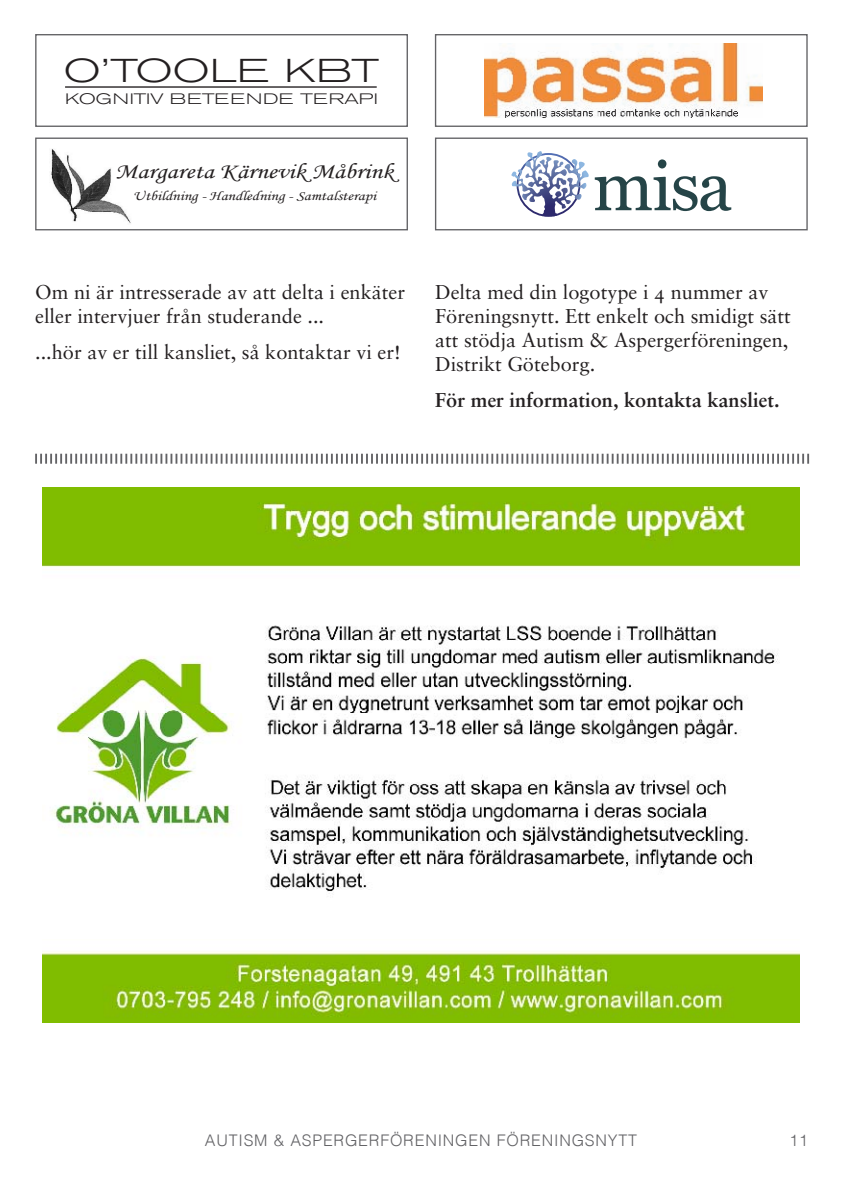
<style>
.page{position:relative;width:842px;height:1191px;background:#fff}
.page>*{position:absolute;margin:0;border:0;box-sizing:border-box;transform-origin:0 0}
.t1{font:300 expanded 32.8px "Akzidenz Grotesk BE";letter-spacing:.01em;color:#231f20;scale:1.2 1}
.t2{font:21.8px "Monotype Corsiva";color:#231f20;scale:1.2 1}
.t3{font:20px/24px "Sabon";color:#231f20}
.t4{font:700 20px "Sabon";color:#231f20}
.t5{font:300 16px "Helvetica";letter-spacing:.05em;color:#636366}
.t6{font:300 expanded 15px "Akzidenz Grotesk BE";letter-spacing:.02em;color:#231f20;scale:1.2 1}
.t7{font:13.6px "Monotype Corsiva";color:#231f20;scale:1.2 1}
.s1{font-family:"Sabon Roman SC"}
</style>
<div class="page">
<div style="left:435px;top:137px;width:373px;height:93px;border:1px solid #636366"></div>
<div style="left:35px;top:34px;width:373px;height:93px;border:1px solid #636366"></div>
<hr style="left:65px;top:86px;width:312px;height:2px;background:#231f20">
<img style="left:50px;top:149px;width:81px;height:75px">
<div style="left:35px;top:137px;width:373px;height:93px;border:1px solid #636366"></div>
<svg style="left:35px;top:454px;width:774px;height:10px"></svg>
<div style="left:435px;top:34px;width:373px;height:93px;border:1px solid #636366"></div>
<img style="left:484px;top:44px;width:279px;height:73px">
<svg style="left:595px;top:159px;width:136px;height:52px"></svg>
<svg style="left:511px;top:151px;width:78px;height:66px"></svg>
<img style="left:43px;top:487px;width:756px;height:535px">
<h1 class="t1" style="left:64px;top:52px;width:264px">O’TOOLE KBT</h1>
<p class="t6" style="left:65px;top:90px;width:262px">KOGNITIV BETEENDE TERAPI</p>
<p class="t2" style="left:115px;top:158px;width:233px">Margareta Kärnevik Måbrink</p>
<p class="t7" style="left:133px;top:187px;width:204px">Utbildning - Handledning - Samtalsterapi</p>
<p class="t3" style="left:35px;top:280px;width:371px">Om ni är intresserade av att delta i enkäter eller intervjuer från studerande ...</p>
<p class="t3" style="left:35px;top:340px;width:367px">...hör av er till kansliet, så kontaktar vi er!</p>
<p class="t3" style="left:435px;top:280px;width:357px">Delta med din logotype i <span class="s1">4</span> nummer av Föreningsnytt. Ett enkelt och smidigt sätt att stödja Autism &amp; Aspergerföreningen, Distrikt Göteborg.</p>
<p class="t4" style="left:435px;top:388px;width:346px">För mer information, kontakta kansliet.</p>
<p class="t5" style="left:205px;top:1130px;width:434px">AUTISM &amp; ASPERGERFÖREN INGEN FÖREN INGSNYTT</p>
<p class="t5" style="left:789px;top:1130px;width:20px">11</p>
</div>
